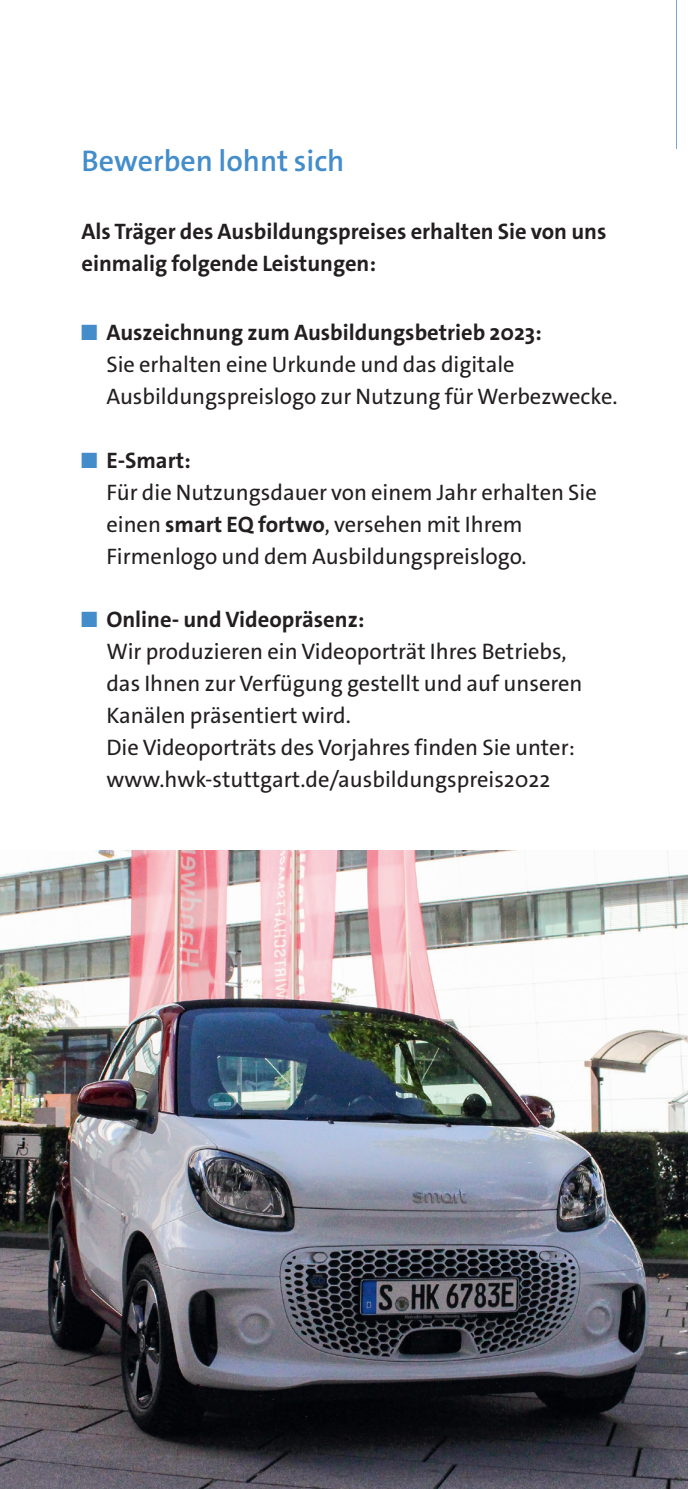
<style>
.page{position:relative;width:688px;height:1489px;background:#fff}
.page>*{position:absolute;margin:0;border:0;box-sizing:border-box;transform-origin:0 0}
.t1{font:600 30px "The Sans C4 s";color:#448dcb}
.t2{font:22.5px/32px "The Sans C4 s";color:#231f20}
.t3{font:700 22.5px/32px "The Sans C4 s";color:#231f20}
.s1{font-weight:700;color:#448dcb}
.s2{font-weight:700}
</style>
<div class="page">
<hr style="left:687px;top:198px;width:1px;height:323px;background:#f68f1e">
<hr style="left:687px;top:0;width:1px;height:149px;background:#448dcb">
<svg style="left:687px;top:496px;width:1px;height:25px"></svg>
<hr style="left:676px;top:0;width:1px;height:149px;background:#76a3d6">
<img style="left:0;top:850px;width:687px;height:638px">
<h1 class="t1" style="left:81px;top:142px;width:264px">Bewerben lohnt sich</h1>
<p class="t3" style="left:81px;top:215px;width:526px">Als Träger des Ausbildungspreises erhalten Sie von uns einmalig folgende Leistungen:</p>
<p class="t2" style="left:106px;top:317px;width:512px;text-indent:-25px"><span class="s1">■</span> <span class="s2">Auszeichnung zum Ausbildungsbetrieb 2023:<br></span>Sie erhalten eine Urkunde und das digitale<br>Ausbildungspreislogo zur Nutzung für Werbezwecke.</p>
<p class="t2" style="left:106px;top:444px;width:492px;text-indent:-25px"><span class="s1">■</span> <span class="s2">E-Smart:<br></span>Für die Nutzungsdauer von einem Jahr erhalten Sie einen <span class="s2">smart EQ fortwo</span>, versehen mit Ihrem Firmenlogo und dem Ausbildungspreislogo.</p>
<p class="t2" style="left:106px;top:604px;width:477px;text-indent:-25px"><span class="s1">■</span> <span class="s2">Online- und Videopräsenz:<br></span>Wir produzieren ein Videoporträt Ihres Betriebs, das Ihnen zur Verfügung gestellt und auf unseren Kanälen präsentiert wird.<br>Die Videoporträts des Vorjahres finden Sie unter: www.hwk-stuttgart.de/ausbildungspreis2022</p>
</div>
